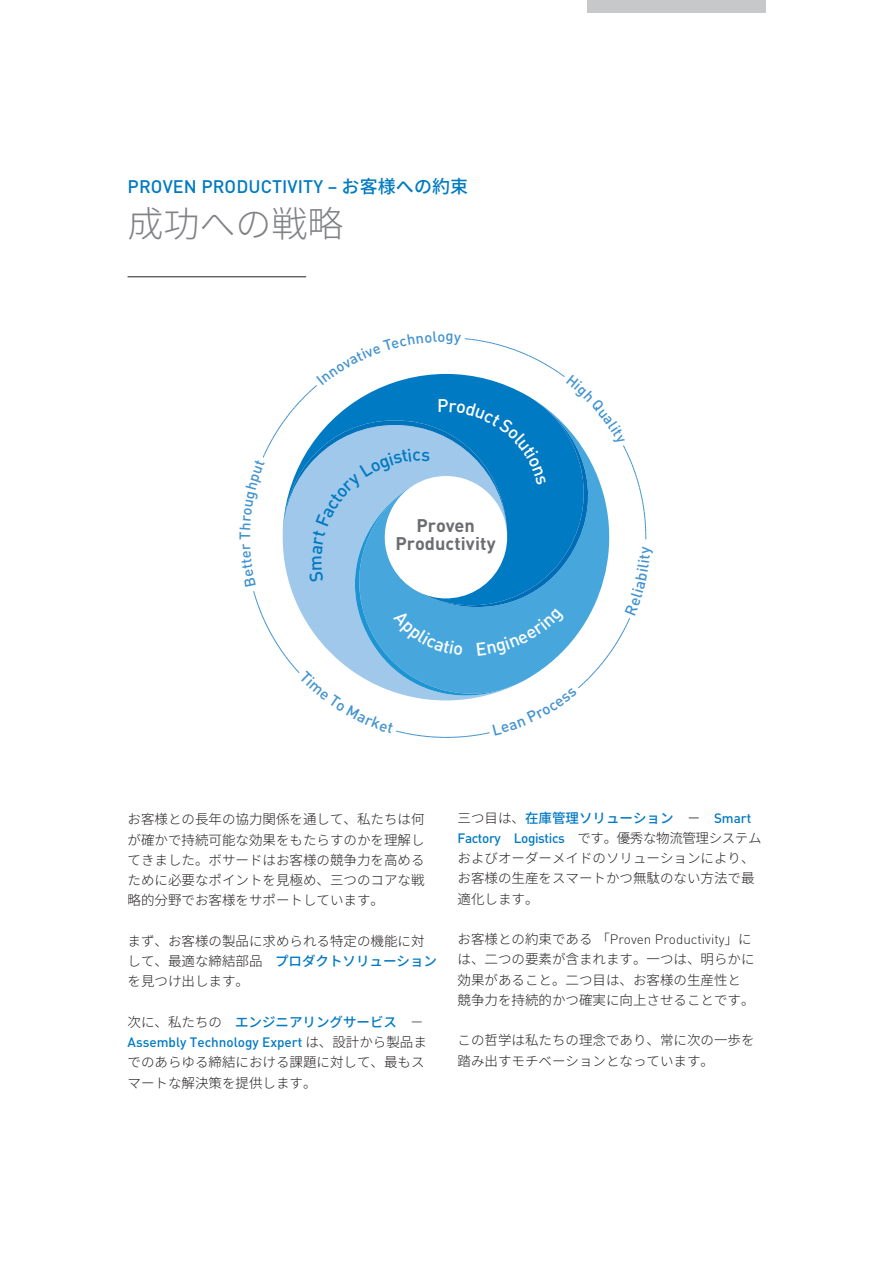
<style>
.page{position:relative;width:893px;height:1263px;background:#fff}
.page>*{position:absolute;margin:0;border:0;box-sizing:border-box;transform-origin:0 0}
.t1{font:300 36px "Noto Sans CJ Kjp";color:#808285}
.t2{font:700 18.15px/18.6px "DINOT";color:#6c6d70;text-align:center}
.t3{font:500 18.15px "DINOT";color:#fff}
.t4{font:500 18px "DINOT";letter-spacing:.005em;color:#007ac2}
.t5{font:300 13.5px/20.2px "Noto Sans CJ Kjp";color:#231f20}
.t6{font:500 13.5px "Noto Sans CJ Kjp";color:#007ac3}
.t7{font:500 13.5px "DINOT";color:#007ac3}
.t8{font:300 13.5px "DINOT";color:#231f20}
.t9{font:500 13.5px "DINOT";letter-spacing:-.03em;color:#007ac3}
.s1{font-family:"Noto Sans CJ Kjp"}
.s2{font-weight:500;color:#007ac3}
.s3{font-weight:300;color:#231f20}
.s4{font-family:"Noto Sans CJ Kjp";font-weight:300;color:#231f20}
.s5{font-weight:300;color:#000}
.s6{font-family:"DINOT"}
</style>
<div class="page">
<div style="left:587px;top:0;width:178px;height:13px;background:#c7c8ca"></div>
<hr style="left:128px;top:276px;width:178px;height:1px;background:#231f20">
<svg style="left:253px;top:338px;width:394px;height:400px"></svg>
<h3 class="t4" style="left:128px;top:174px;width:342px">PROVEN PRODUCTIVITY – <span class="s1">お客様への約束</span></h3>
<h1 class="t1" style="left:128px;top:204px;width:217px">成功への戦略</h1>
<h2 class="t3" style="left:437px;top:393px;width:13px">P</h2>
<h2 class="t2" style="left:395px;top:515px;width:102px">Proven<br>Productivity</h2>
<p class="t5" style="left:128px;top:810px;width:299px;text-align:justify">お客様との長年の協力関係を通して、私たちは何が確かで持続可能な効果をもたらすのかを理解してきました。ボサードはお客様の競争力を高めるために必要なポイントを見極め、三つのコアな戦略的分野でお客様をサポートしています。</p>
<p class="t5" style="left:128px;top:931px;width:311px">まず、お客様の製品に求められる特定の機能に対して、最適な締結部品 <span class="s2">プロダクトソリューション</span>を見つけ出します。</p>
<p class="t6" style="left:128px;top:1014px;width:298px"><span class="s3">次に、私たちの</span> エンジニアリングサービス <span class="s3">－</span></p>
<p class="t7" style="left:128px;top:1033px;width:301px">Assembly Technology Expert <span class="s4">は、設計から製品ま</span></p>
<p class="t5" style="left:128px;top:1053px;width:298px">でのあらゆる締結における課題に対して、最もスマートな解決策を提供します。</p>
<p class="t6" style="left:457px;top:810px;width:296px"><span class="s3">三つ目は、</span>在庫管理ソリューション <span class="s5">－　</span><span class="s6">Smart</span></p>
<p class="t9" style="left:457px;top:829px;width:306px">Factory Logistics <span class="s4">です。優秀な物流管理システム</span></p>
<p class="t5" style="left:457px;top:848px;width:298px;text-align:justify">およびオーダーメイドのソリューションにより、お客様の生産をスマートかつ無駄のない方法で最適化します。</p>
<p class="t8" style="left:457px;top:930px;width:296px"><span class="s1">お客様との約束である「</span>Proven Productivity<span class="s1">」に</span></p>
<p class="t5" style="left:457px;top:950px;width:298px">は、二つの要素が含まれます。一つは、明らかに効果があること。二つ目は、お客様の生産性と競争力を持続的かつ確実に向上させることです。</p>
<p class="t5" style="left:457px;top:1031px;width:298px">この哲学は私たちの理念であり、常に次の一歩を踏み出すモチベーションとなっています。</p>
</div>
